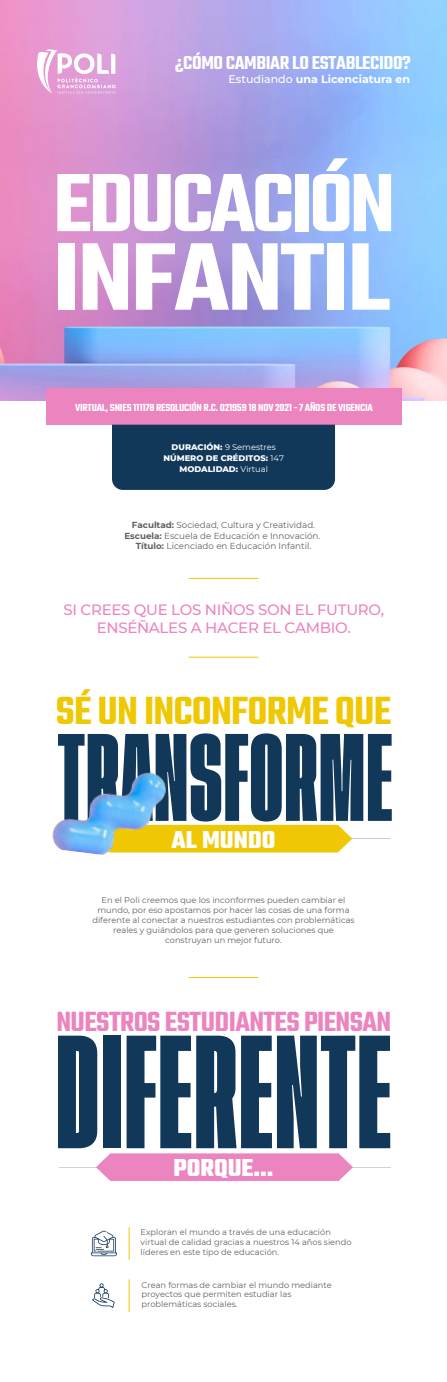
<style>
.page{position:relative;width:447px;height:1382px;background:#fff}
.page>*{position:absolute;margin:0;border:0;box-sizing:border-box;transform-origin:0 0}
.t1{font:119.1px "Tusker Grotesk 3800 Super";letter-spacing:.02em;color:#113759}
.t2{font:600 104.48px "Teko";letter-spacing:-.02em;color:#fff;scale:1.09 1}
.t3{font:91.95px "Tusker Grotesk 3800 Super";letter-spacing:.02em;color:#113759}
.t4{font:600 89.93px "Teko";letter-spacing:-.04em;color:#fff;scale:1.05 1}
.t5{font:600 42.83px "Teko";letter-spacing:-.02em;color:#efc803}
.t6{font:600 30.22px "Teko";letter-spacing:-.02em;color:#ec84bf}
.t7{font:700 26.55px "Teko";color:#fff}
.t8{font:700 26.47px "Teko";color:#fff}
.t9{font:600 20.48px "Teko";letter-spacing:-.02em;color:#fff}
.t10{font:500 15px/17.9px "Montserrat";letter-spacing:-.02em;color:#ec84bf;text-align:center}
.t11{font:600 11.18px "Teko";letter-spacing:-.02em;color:#fff}
.t12{font:700 11.02px "Montserrat";color:#fff}
.t13{font:8.7px/10.5px "Montserrat";color:#606060;text-align:center}
.t14{font:800 8.32px/10.9px "Montserrat";color:#fff;text-align:center}
.t15{font:8.25px/9.9px "Montserrat";color:#606060}
.t16{font:8.25px "Montserrat";color:#fff}
.s1{font-weight:500}
.s2{font-weight:800;font-size:8.32px}
.s3{font-weight:400;font-size:8.25px}
.s4{font-weight:700}
</style>
<div class="page">
<img style="left:0;top:1px;width:446px;height:400px">
<svg style="left:32px;top:49px;width:83px;height:45px"></svg>
<div style="left:47px;top:389px;width:354px;height:36px;background:#ec84bf"></div>
<div style="left:112px;top:425px;width:223px;height:65px;background:#113759"></div>
<hr style="left:129px;top:1227px;width:1px;height:33px;background:#efc803">
<hr style="left:129px;top:1279px;width:1px;height:33px;background:#efc803">
<hr style="left:188px;top:578px;width:70px;height:1px;background:#efc803">
<hr style="left:188px;top:657px;width:70px;height:1px;background:#efc803">
<svg style="left:92px;top:1283px;width:23px;height:25px"></svg>
<hr style="left:351px;top:838px;width:39px;height:1px;background:#606160">
<div style="left:175px;top:825px;width:177px;height:27px;background:#efc803"></div>
<hr style="left:188px;top:977px;width:70px;height:1px;background:#efc803">
<hr style="left:59px;top:1167px;width:38px;height:1px;background:#606160">
<hr style="left:352px;top:1167px;width:38px;height:1px;background:#606160">
<svg style="left:96px;top:1153px;width:257px;height:28px;background:#ed8cc3"></svg>
<svg style="left:91px;top:1231px;width:26px;height:25px"></svg>
<img style="left:52px;top:772px;width:123px;height:83px">
<h3 class="t9" style="left:175px;top:50px;width:237px">¿CÓMO CAMBIAR LO ESTABLECIDO?</h3>
<h3 class="t12" style="left:228px;top:71px;width:183px"><span class="s1">Estudiando</span> una Licenciatura en</h3>
<h3 class="t4" style="left:53px;top:148px;width:327px">EDUCACIÓN</h3>
<h2 class="t2" style="left:53px;top:214px;width:310px">INFANTIL</h2>
<h3 class="t11" style="left:75px;top:400px;width:299px">VIRTUAL, SNIES 111178 RESOLUCIÓN R.C. 021959 18 NOV 2021 - 7 AÑOS DE VIGENCIA</h3>
<p class="t16" style="left:171px;top:441px;width:106px"><span class="s2">DURACIÓN:</span> 9 Semestres</p>
<p class="t14" style="left:163px;top:452px;width:122px">NÚMERO DE CRÉDITOS: <span class="s3">147<br></span>MODALIDAD: <span class="s3">Virtual</span></p>
<p class="t13" style="left:124px;top:519px;width:197px"><span class="s4">Facultad:</span> Sociedad, Cultura y Creatividad.<br><span class="s4">Escuela:</span> Escuela de Educación e Innovación.<br><span class="s4">Título:</span> Licenciado en Educación Infantil.</p>
<h3 class="t10" style="left:63px;top:600px;width:322px">SI CREES QUE LOS NIÑOS SON EL FUTURO,<br>ENSÉÑALES A HACER EL CAMBIO.</h3>
<h3 class="t5" style="left:56px;top:685px;width:337px">SÉ UN INCONFORME QUE</h3>
<h3 class="t3" style="left:58px;top:724px;width:336px">TRANSFORME</h3>
<h3 class="t8" style="left:171px;top:823px;width:106px">AL MUNDO</h3>
<p class="t15" style="left:92px;top:895px;width:263px;text-align:center">En el Poli creemos que los inconformes pueden cambiar el mundo, por eso apostamos por hacer las cosas de una forma diferente al conectar a nuestros estudiantes con problemáticas reales y guiándolos para que generen soluciones que construyan un mejor futuro.</p>
<h3 class="t6" style="left:56px;top:1003px;width:336px">NUESTROS ESTUDIANTES PIENSAN</h3>
<h1 class="t1" style="left:55px;top:1023px;width:336px">DIFERENTE</h1>
<h3 class="t7" style="left:173px;top:1150px;width:102px">PORQUE...</h3>
<p class="t15" style="left:140px;top:1227px;width:212px">Exploran el mundo a través de una educación virtual de calidad gracias a nuestros 14 años siendo líderes en este tipo de educación.</p>
<p class="t15" style="left:141px;top:1279px;width:192px">Crean formas de cambiar el mundo mediante proyectos que permiten estudiar las problemáticas sociales.</p>
</div>
